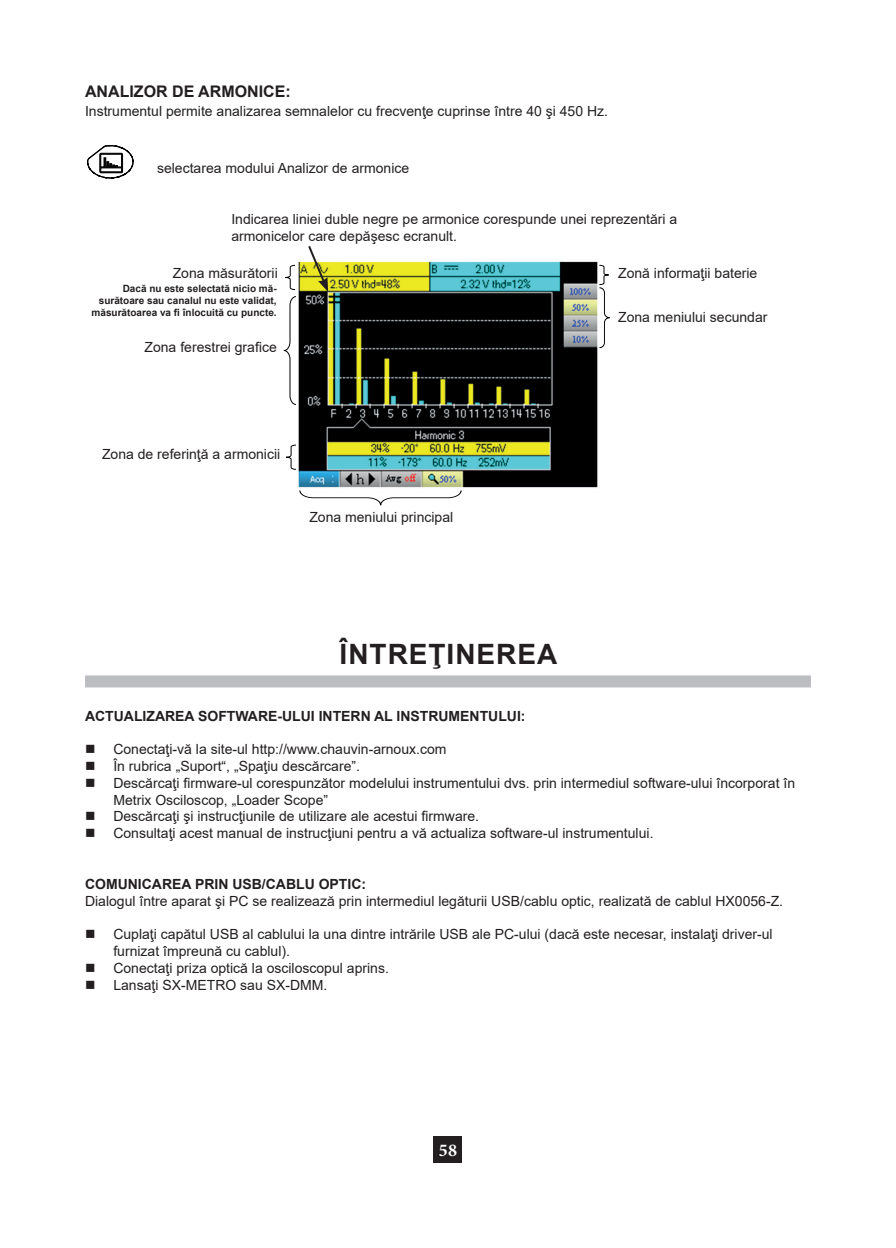
<style>
.page{position:relative;width:896px;height:1248px;background:#fff}
.page>*{position:absolute;margin:0;border:0;box-sizing:border-box;transform-origin:0 0}
.Titre_niv_1{font:700 28px "Arial";letter-spacing:.035em;color:#231f20}
.t1{font:700 18px "Minion Pro";color:#fff}
.Titre_niv_3{font:700 16px "Arial";color:#231f20}
.Texte_0{font:14px/16.8px "Arial";color:#231f20}
.Texte_0_centré{font:14px/16.8px "Arial";color:#231f20}
.Texte_0-2{font:700 14px "Arial";color:#231f20}
.Titre_niv_3-2{font:14px "Arial";color:#231f20}
.Texte_0_gras{font:700 10px/12px "Arial";color:#231f20;text-align:right}
</style>
<div class="page">
<div style="left:434px;top:1136px;width:28px;height:26px;background:#231f20"></div>
<div style="left:85px;top:675px;width:726px;height:12px;background:#bcbdc0"></div>
<svg style="left:87px;top:145px;width:47px;height:34px"></svg>
<img style="left:298px;top:261px;width:300px;height:227px">
<svg style="left:285px;top:265px;width:11px;height:25px"></svg>
<svg style="left:283px;top:296px;width:13px;height:109px"></svg>
<svg style="left:286px;top:444px;width:10px;height:26px"></svg>
<svg style="left:599px;top:265px;width:11px;height:83px"></svg>
<svg style="left:299px;top:490px;width:163px;height:15px"></svg>
<svg style="left:306px;top:246px;width:22px;height:46px"></svg>
<p class="Titre_niv_3" style="left:85px;top:80px;width:207px">ANALIZOR DE ARMONICE:</p>
<p class="Titre_niv_3-2" style="left:85px;top:101px;width:524px">Instrumentul permite analizarea semnalelor cu frecvenţe cuprinse între 40 şi 450 Hz.</p>
<p class="Texte_0" style="left:157px;top:160px;width:254px">selectarea modului Analizor de armonice</p>
<p class="Texte_0_centré" style="left:231px;top:211px;width:447px">Indicarea liniei duble negre pe armonice corespunde unei reprezentări a armonicelor care depăşesc ecranult.</p>
<p class="Texte_0_centré" style="left:173px;top:264px;width:107px">Zona măsurătorii</p>
<p class="Texte_0_centré" style="left:618px;top:265px;width:141px">Zonă informaţii baterie</p>
<p class="Texte_0_gras" style="left:92px;top:282px;width:187px">Dacă nu este selectată nicio mă&shy;surătoare sau canalul nu este validat, măsurătoarea va fi înlocuită cu puncte.</p>
<p class="Texte_0_centré" style="left:144px;top:338px;width:134px">Zona ferestrei grafice</p>
<p class="Texte_0_centré" style="left:102px;top:446px;width:180px">Zona de referinţă a armonicii</p>
<p class="Texte_0_centré" style="left:309px;top:508px;width:145px">Zona meniului principal</p>
<p class="Titre_niv_1" style="left:340px;top:634px;width:219px">ÎNTREŢINEREA</p>
<p class="Texte_0_centré" style="left:618px;top:308px;width:151px">Zona meniului secundar</p>
<p class="Texte_0-2" style="left:85px;top:705px;width:442px">ACTUALIZAREA SOFTWARE-ULUI INTERN AL INSTRUMENTULUI:</p>
<p class="Texte_0" style="left:113px;top:740px;width:335px">Conectaţi-vă la site-ul http://www.chauvin-arnoux.com</p>
<p class="Texte_0" style="left:113px;top:757px;width:248px">În rubrica „Suport“, „Spaţiu descărcare”.</p>
<p class="Texte_0" style="left:113px;top:774px;width:683px">Descărcaţi firmware-ul corespunzător modelului instrumentului dvs. prin intermediul software-ului încorporat în<br>Metrix Osciloscop, „Loader Scope”</p>
<p class="Texte_0" style="left:113px;top:808px;width:367px">Descărcaţi şi instrucţiunile de utilizare ale acestui firmware.</p>
<p class="Texte_0" style="left:113px;top:824px;width:541px">Consultaţi acest manual de instrucţiuni pentru a vă actualiza software-ul instrumentului.</p>
<p class="Texte_0-2" style="left:85px;top:873px;width:283px">COMUNICAREA PRIN USB/CABLU OPTIC:</p>
<p class="Texte_0" style="left:85px;top:892px;width:699px">Dialogul între aparat şi PC se realizează prin intermediul legăturii USB/cablu optic, realizată de cablul HX0056-Z.</p>
<p class="Texte_0" style="left:113px;top:925px;width:661px">Cuplaţi capătul USB al cablului la una dintre intrările USB ale PC-ului (dacă este necesar, instalaţi driver-ul furnizat împreună cu cablul).</p>
<p class="Texte_0" style="left:113px;top:959px;width:277px">Conectaţi priza optică la osciloscopul aprins.</p>
<p class="Texte_0" style="left:113px;top:976px;width:215px">Lansaţi SX-METRO sau SX-DMM.</p>
<p class="t1" style="left:439px;top:1137px;width:19px">58</p>
</div>
